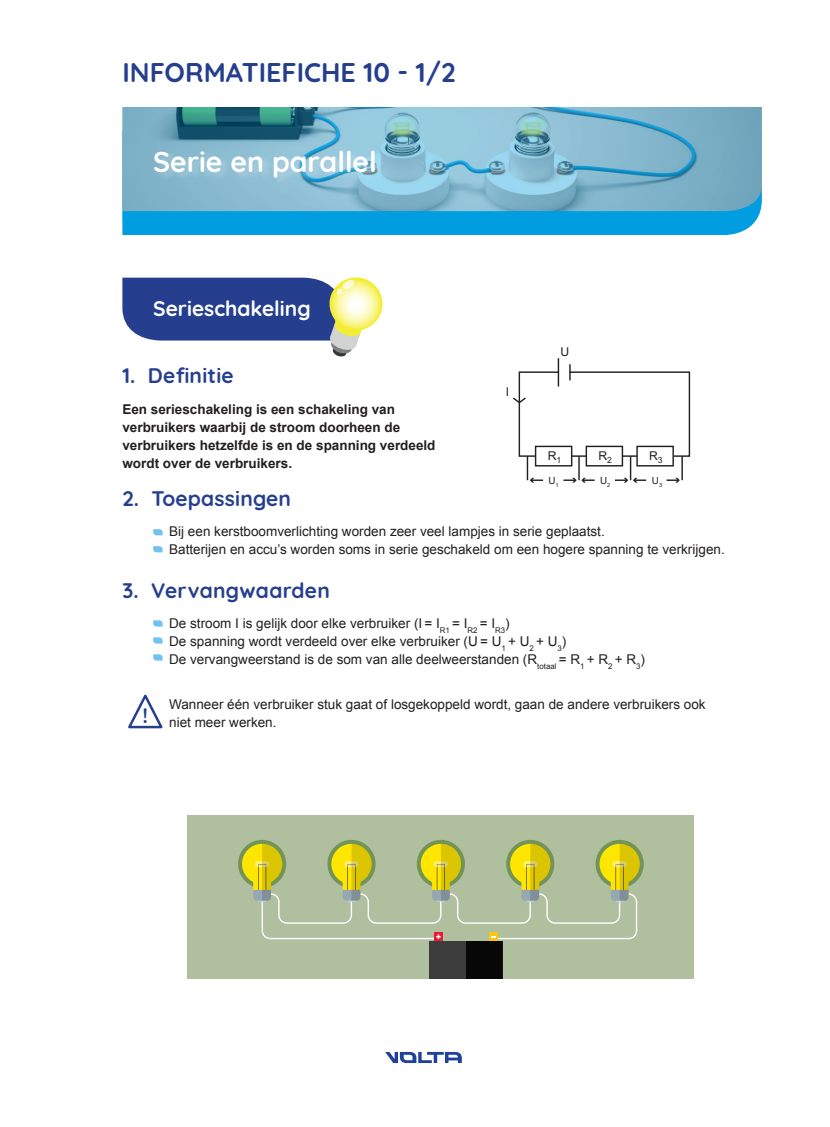
<style>
.page{position:relative;width:830px;height:1127px;background:#fff}
.page>*{position:absolute;margin:0;border:0;box-sizing:border-box;transform-origin:0 0}
.t1{font:700 28.5px "Quicksand";color:#fff}
.t2{font:700 27px "Quicksand";color:#253f8e}
.t3{font:700 21px "Quicksand";letter-spacing:.01em;color:#253f8e}
.t4{font:700 21px "Quicksand";color:#fff}
.t5{font:13.5px/18px "Arial";color:#231f20}
.t6{font:700 13.5px/18px "Arial";color:#231f20}
.t7{font:12.15px "Arial";color:#231f20}
.t8{font:9.75px "Arial";color:#231f20}
</style>
<div class="page">
<svg style="left:385px;top:1052px;width:76px;height:11px"></svg>
<div style="left:122px;top:220px;width:634px;height:15px;background:#009de0"></div>
<svg style="left:122px;top:107px;width:639px;height:113px;background:#6daec8"></svg>
<div style="left:154px;top:149px;width:232px;height:38px;background:#fff;opacity:.21"></div>
<div style="left:187px;top:815px;width:506px;height:164px;background:#b0bf9e"></div>
<div style="left:429px;top:941px;width:73px;height:38px;background:#3c3c3d"></div>
<div style="left:434px;top:932px;width:8px;height:9px;background:#ed1a33"></div>
<div style="left:489px;top:932px;width:8px;height:9px;background:#fec40e"></div>
<div style="left:465px;top:941px;width:37px;height:38px;background:#080707"></div>
<div style="left:238px;top:840px;width:48px;height:48px;background:#739457;border-radius:50%"></div>
<div style="left:327px;top:840px;width:48px;height:48px;background:#739457;border-radius:50%"></div>
<div style="left:416px;top:840px;width:49px;height:48px;background:#739457;border-radius:50%"></div>
<div style="left:506px;top:840px;width:48px;height:48px;background:#739457;border-radius:50%"></div>
<div style="left:595px;top:840px;width:48px;height:48px;background:#739457;border-radius:50%"></div>
<svg style="left:242px;top:844px;width:397px;height:95px"></svg>
<svg style="left:513px;top:358px;width:177px;height:125px"></svg>
<div style="left:535px;top:446px;width:36px;height:20px;background:#fff"></div>
<div style="left:534px;top:446px;width:38px;height:20px;border:1px solid #231f20"></div>
<div style="left:586px;top:446px;width:36px;height:20px;background:#fff"></div>
<div style="left:585px;top:446px;width:37px;height:20px;border:1px solid #231f20"></div>
<div style="left:636px;top:446px;width:36px;height:20px;background:#fff"></div>
<div style="left:636px;top:446px;width:37px;height:20px;border:1px solid #231f20"></div>
<svg style="left:153px;top:529px;width:9px;height:6px"></svg>
<svg style="left:153px;top:546px;width:9px;height:6px"></svg>
<svg style="left:153px;top:620px;width:9px;height:6px"></svg>
<svg style="left:153px;top:637px;width:9px;height:6px"></svg>
<svg style="left:153px;top:654px;width:9px;height:6px"></svg>
<svg style="left:128px;top:694px;width:35px;height:35px"></svg>
<svg style="left:122px;top:277px;width:261px;height:80px"></svg>
<h2 class="t2" style="left:122px;top:50px;width:334px">INFORMATIEFICHE 10 - 1/2</h2>
<h1 class="t1" style="left:153px;top:138px;width:225px">Serie en parallel</h1>
<h3 class="t4" style="left:153px;top:291px;width:159px">Serieschakeling</h3>
<p class="t7" style="left:560px;top:345px;width:10px">U</p>
<h3 class="t3" style="left:122px;top:358px;width:113px">1. Definitie</h3>
<p class="t6" style="left:122px;top:400px;width:314px">Een serieschakeling is een schakeling van verbruikers waarbij de stroom doorheen de verbruikers hetzelfde is en de spanning verdeeld wordt over de verbruikers.</p>
<h3 class="t3" style="left:122px;top:481px;width:170px">2. Toepassingen</h3>
<p class="t5" style="left:169px;top:523px;width:557px">Bij een kerstboomverlichting worden zeer veel lampjes in serie geplaatst.<br>Batterijen en accu’s worden soms in serie geschakeld om een hogere spanning te verkrijgen.</p>
<h3 class="t3" style="left:122px;top:573px;width:209px">3. Vervangwaarden</h3>
<p class="t5" style="left:169px;top:615px;width:477px">De stroom I is gelijk door elke verbruiker (I = I<sub>R1</sub> = I<sub>R2</sub> = I<sub>R3</sub>)<br>De spanning wordt verdeeld over elke verbruiker (U = U<sub>1</sub> + U<sub>2</sub> + U<sub>3</sub>)<br>De vervangweerstand is de som van alle deelweerstanden (R<sub>totaal</sub> = R<sub>1</sub> + R<sub>2</sub> + R<sub>3</sub>)</p>
<p class="t5" style="left:169px;top:695px;width:537px">Wanneer één verbruiker stuk gaat of losgekoppeld wordt, gaan de andere verbruikers ook niet meer werken.</p>
<p class="t7" style="left:505px;top:385px;width:5px">I</p>
<p class="t7" style="left:547px;top:449px;width:15px">R<sub>1</sub></p>
<p class="t7" style="left:598px;top:449px;width:15px">R<sub>2</sub></p>
<p class="t7" style="left:648px;top:449px;width:15px">R<sub>3</sub></p>
<p class="t8" style="left:548px;top:475px;width:12px">U<sub>1</sub></p>
<p class="t8" style="left:599px;top:475px;width:12px">U<sub>2</sub></p>
<p class="t8" style="left:651px;top:475px;width:12px">U<sub>3</sub></p>
<h3 class="t3" style="left:142px;top:698px;width:7px">!</h3>
</div>
